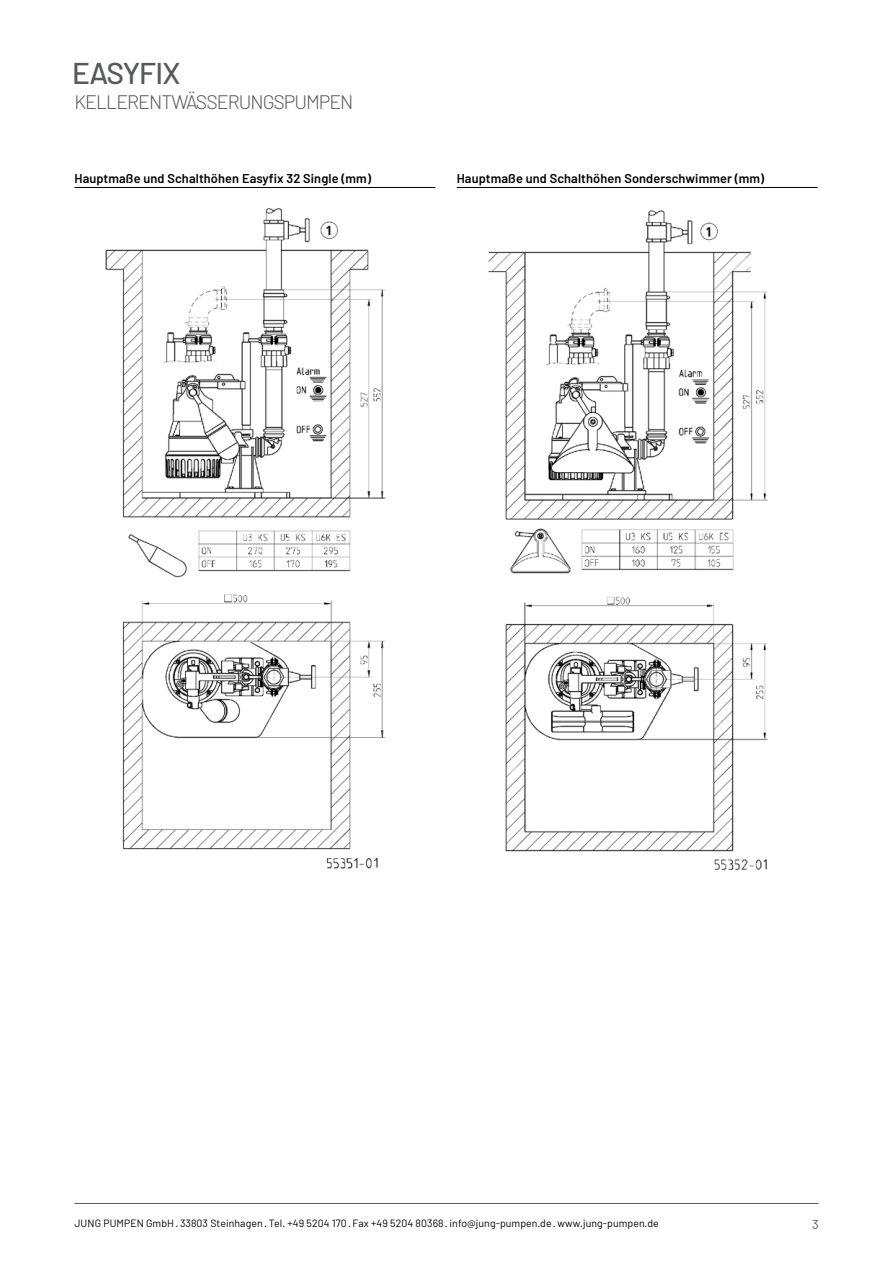
<style>
.page{position:relative;width:893px;height:1263px;background:#fff}
.page>*{position:absolute;margin:0;border:0;box-sizing:border-box;transform-origin:0 0}
.t1{font:500 30px "Barlow";letter-spacing:-.03em;color:#58595b}
.t2{font:300 19.5px "Barlow";letter-spacing:-.05em;color:#58595b}
.t3{font:600 12.75px "Barlow";letter-spacing:.01em;color:#000}
.t4{font:12.75px "Barlow";color:#58595b}
.t5{font:10.5px "Barlow";letter-spacing:.01em;color:#000}
</style>
<div class="page">
<hr style="left:74px;top:1203px;width:745px;height:1px;background:#58595b">
<hr style="left:74px;top:187px;width:361px;height:1px;background:#000">
<img style="left:105px;top:208px;width:281px;height:661px">
<hr style="left:457px;top:187px;width:361px;height:1px;background:#000">
<img style="left:488px;top:210px;width:280px;height:660px">
<h1 class="t1" style="left:72px;top:55px;width:110px">EASYFIX</h1>
<h2 class="t2" style="left:74px;top:90px;width:281px">KELLERENTWÄSSERUNGSPUMPEN</h2>
<p class="t3" style="left:74px;top:170px;width:298px">Hauptmaße und Schalthöhen Easyfix 32 Single (mm)</p>
<p class="t3" style="left:457px;top:170px;width:309px">Hauptmaße und Schalthöhen Sonderschwimmer (mm)</p>
<p class="t5" style="left:74px;top:1216px;width:586px">JUNG PUMPEN GmbH · 33803 Steinhagen · Tel. +49 5204 170 · Fax +49 5204 80368 · info@jung-pumpen.de · www.jung-pumpen.de</p>
<p class="t4" style="left:812px;top:1216px;width:8px">3</p>
</div>
